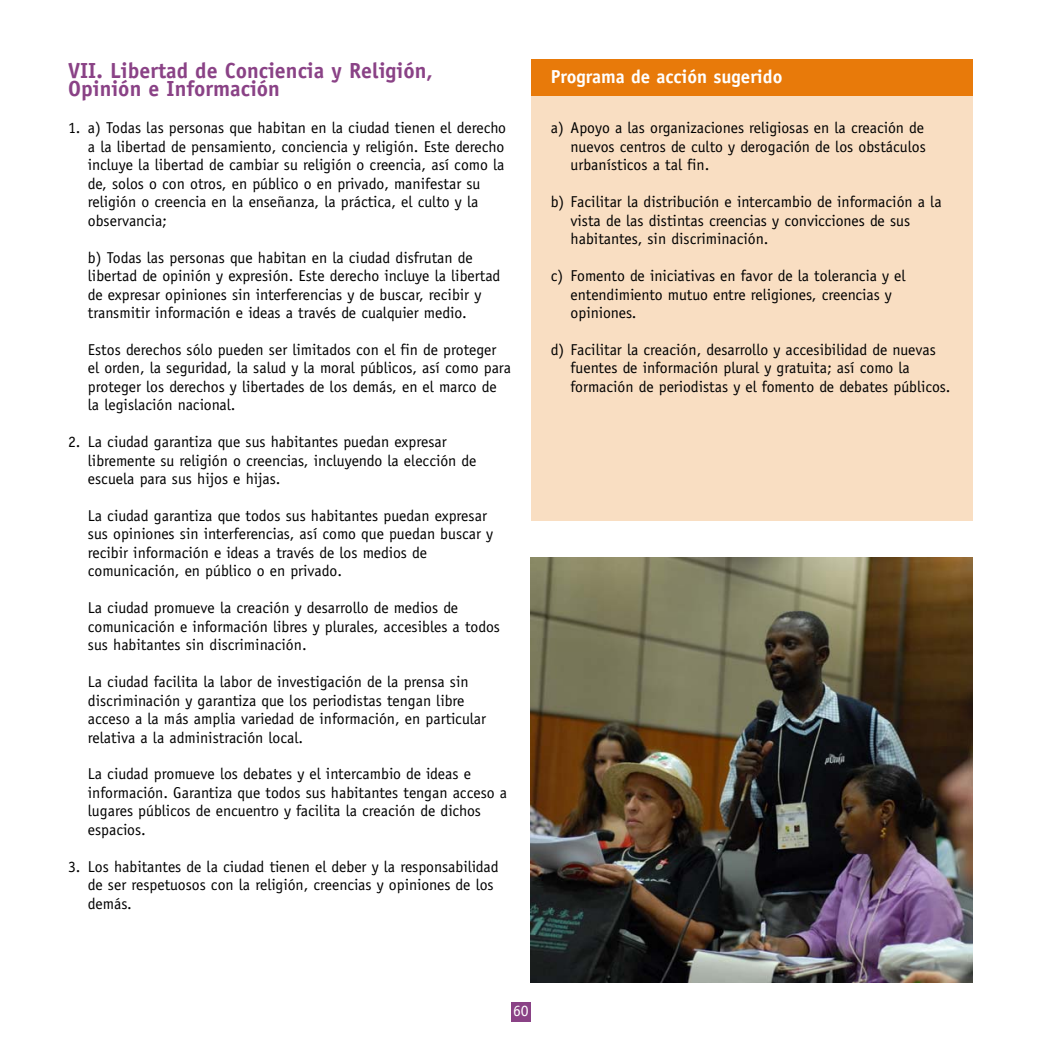
<style>
.page{position:relative;width:1042px;height:1042px;background:#fff}
.page>*{position:absolute;margin:0;border:0;box-sizing:border-box;transform-origin:0 0}
.t1{font:700 21.88px/18.4px "Officina Sans";color:#8a4286}
.t2{font:700 18.9px "Officina Sans";color:#fff}
.t3{font:15.75px/18.4px "Officina Sans";color:#000}
.t4{font:15.75px "Officina Sans";color:#fff}
</style>
<div class="page">
<div style="left:511px;top:1002px;width:20px;height:20px;background:#8a4286"></div>
<div style="left:531px;top:96px;width:441px;height:425px;background:#f9dec2"></div>
<div style="left:531px;top:60px;width:441px;height:36px;background:#e87a0a"></div>
<img style="left:531px;top:558px;width:441px;height:424px">
<h1 class="t1" style="left:68px;top:63px;width:366px">VII. Libertad de Conciencia y Religión,<br>Opinión e Información</h1>
<p class="t3" style="left:88px;top:120px;width:420px;text-indent:-20px">1. a) Todas las personas que habitan en la ciudad tienen el derecho a la libertad de pensamiento, conciencia y religión. Este derecho incluye la libertad de cambiar su religión o creencia, así como la de, solos o con otros, en público o en privado, manifestar su religión o creencia en la enseñanza, la práctica, el culto y la observancia;</p>
<p class="t3" style="left:88px;top:249px;width:414px">b) Todas las personas que habitan en la ciudad disfrutan de libertad de opinión y expresión. Este derecho incluye la libertad de expresar opiniones sin interferencias y de buscar, recibir y transmitir información e ideas a través de cualquier medio.</p>
<p class="t3" style="left:88px;top:342px;width:424px">Estos derechos sólo pueden ser limitados con el fin de proteger el orden, la seguridad, la salud y la moral públicos, así como para proteger los derechos y libertades de los demás, en el marco de la legislación nacional.</p>
<p class="t3" style="left:88px;top:434px;width:390px;text-indent:-20px">2. La ciudad garantiza que sus habitantes puedan expresar libremente su religión o creencias, incluyendo la elección de escuela para sus hijos e hijas.</p>
<p class="t3" style="left:88px;top:508px;width:407px">La ciudad garantiza que todos sus habitantes puedan expresar sus opiniones sin interferencias, así como que puedan buscar y recibir información e ideas a través de los medios de comunicación, en público o en privado.</p>
<p class="t3" style="left:88px;top:600px;width:414px">La ciudad promueve la creación y desarrollo de medios de comunicación e información libres y plurales, accesibles a todos sus habitantes sin discriminación.</p>
<p class="t3" style="left:88px;top:674px;width:400px">La ciudad facilita la labor de investigación de la prensa sin discriminación y garantiza que los periodistas tengan libre acceso a la más amplia variedad de información, en particular relativa a la administración local.</p>
<p class="t3" style="left:88px;top:766px;width:421px">La ciudad promueve los debates y el intercambio de ideas e información. Garantiza que todos sus habitantes tengan acceso a lugares públicos de encuentro y facilita la creación de dichos espacios.</p>
<p class="t3" style="left:88px;top:858px;width:412px;text-indent:-20px">3. Los habitantes de la ciudad tienen el deber y la responsabilidad de ser respetuosos con la religión, creencias y opiniones de los demás.</p>
<p class="t2" style="left:551px;top:69px;width:233px">Programa de acción sugerido</p>
<p class="t3" style="left:570px;top:120px;width:357px;text-align:justify;text-indent:-20px">a) Apoyo a las organizaciones religiosas en la creación de nuevos centros de culto y derogación de los obstáculos urbanísticos a tal fin.</p>
<p class="t3" style="left:570px;top:194px;width:372px;text-indent:-20px">b) Facilitar la distribución e intercambio de información a la vista de las distintas creencias y convicciones de sus habitantes, sin discriminación.</p>
<p class="t3" style="left:570px;top:268px;width:336px;text-indent:-20px">c) Fomento de iniciativas en favor de la tolerancia y el entendimiento mutuo entre religiones, creencias y opiniones.</p>
<p class="t3" style="left:570px;top:342px;width:381px;text-indent:-20px">d) Facilitar la creación, desarrollo y accesibilidad de nuevas fuentes de información plural y gratuita; así como la formación de periodistas y el fomento de debates públicos.</p>
<p class="t4" style="left:513px;top:1005px;width:17px">60</p>
</div>
